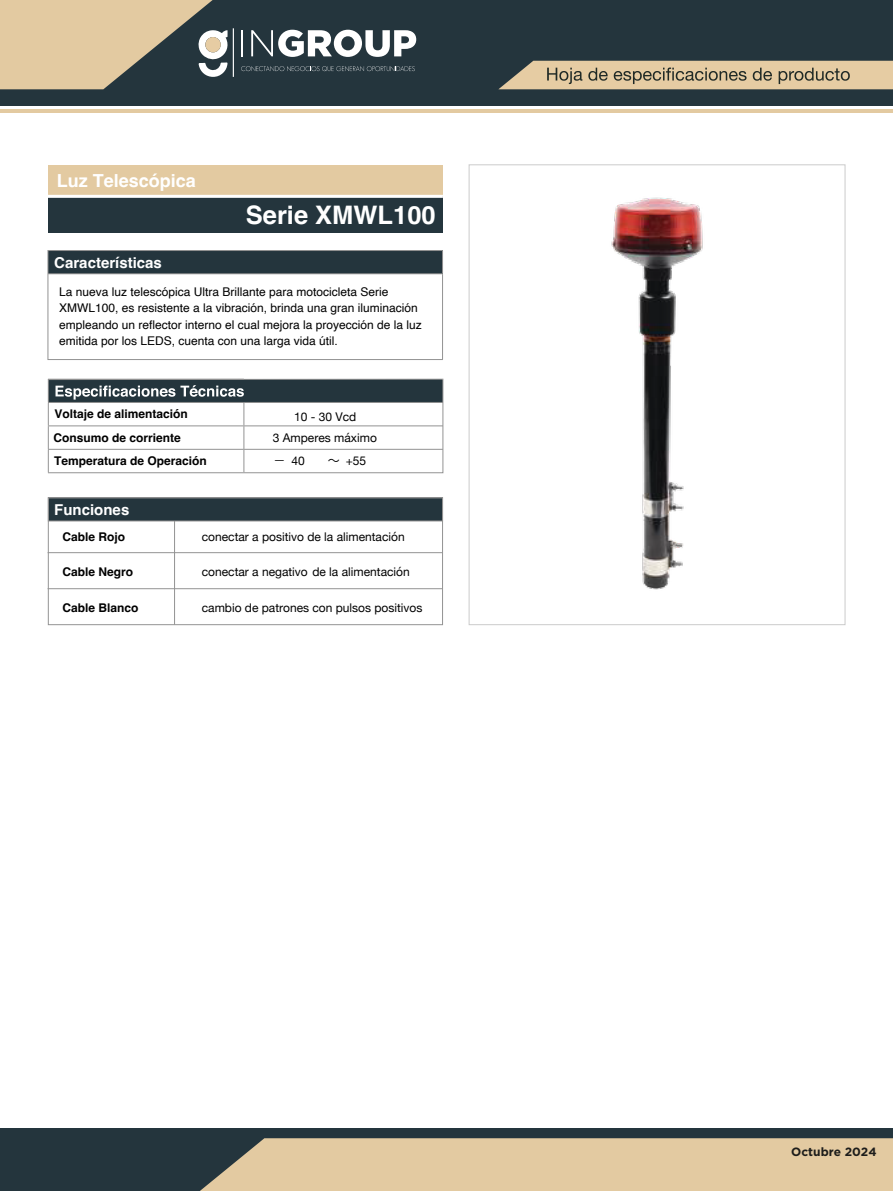
<style>
.page{position:relative;width:893px;height:1191px;background:#fff}
.page>*{position:absolute;margin:0;border:0;box-sizing:border-box;transform-origin:0 0}
.t1{font:700 25.5px "Helvetica";color:#fff}
.t2{font:700 18px "Helvetica";color:#fff}
.t3{font:700 15px "Helvetica";color:#fff}
.t4{font:12px/16.5px "Helvetica";color:#000}
.t5{font:12px/23.5px "Helvetica Neue";color:#000}
.t6{font:700 12px "Helvetica";color:#000}
.t7{font:700 12px "Gotham";color:#1d1d1b}
.s1{font-family:"Koz Go Pr 6 N"}
</style>
<div class="page">
<div style="left:0;top:0;width:893px;height:105px;background:#24353d"></div>
<div style="left:0;top:1128px;width:893px;height:63px;background:#24353d"></div>
<svg style="left:200px;top:1138px;width:693px;height:53px"></svg>
<hr style="left:1px;top:110px;width:892px;height:3px;background:#e3caa1">
<svg style="left:499px;top:61px;width:394px;height:28px"></svg>
<svg style="left:0;top:0;width:228px;height:89px"></svg>
<div style="left:205px;top:37px;width:16px;height:15px;background:#e6cca3;border-radius:50%"></div>
<hr style="left:241px;top:30px;width:2px;height:26px;background:#fff">
<svg style="left:251px;top:30px;width:165px;height:27px"></svg>
<svg style="left:241px;top:66px;width:174px;height:5px"></svg>
<hr style="left:233px;top:28px;width:1px;height:49px;background:#fff">
<hr style="left:48px;top:552px;width:394px;height:1px;background:#939393">
<hr style="left:48px;top:588px;width:394px;height:1px;background:#939393">
<svg style="left:48px;top:378px;width:396px;height:95px"></svg>
<div style="left:48px;top:498px;width:395px;height:23px;background:#24353d"></div>
<div style="left:48px;top:497px;width:395px;height:24px;border:1px solid #939393"></div>
<div style="left:48px;top:497px;width:395px;height:128px;border:1px solid #939393"></div>
<div style="left:48px;top:250px;width:395px;height:24px;background:#24353d"></div>
<hr style="left:48px;top:273px;width:395px;height:1px;background:#939393">
<div style="left:48px;top:250px;width:395px;height:110px;border:1px solid #939393"></div>
<div style="left:48px;top:165px;width:395px;height:31px;background:#e3caa1"></div>
<div style="left:48px;top:196px;width:395px;height:36px;background:#24353d"></div>
<hr style="left:47px;top:195px;width:396px;height:3px;background:#fff">
<img style="left:611px;top:197px;width:92px;height:393px">
<hr style="left:174px;top:521px;width:1px;height:103px;background:#939393">
<h2 class="t2" style="left:57px;top:170px;width:141px">Luz Telescópica</h2>
<p class="t3" style="left:54px;top:253px;width:109px">Características</p>
<h1 class="t1" style="left:246px;top:199px;width:191px">Serie XMWL100</h1>
<p class="t4" style="left:59px;top:283px;width:364px">La nueva luz telescópica Ultra Brillante para motocicleta Serie XMWL100, es resistente a la vibración, brinda una gran iluminación empleando un reflector interno el cual mejora la proyección de la luz emitida por los LEDS, cuenta con una larga vida útil.</p>
<p class="t6" style="left:55px;top:407px;width:135px">Voltaje de alimentación</p>
<p class="t6" style="left:54px;top:454px;width:154px">Temperatura de Operación</p>
<p class="t5" style="left:294px;top:405px;width:64px">10 - 30 Vcd</p>
<p class="t6" style="left:53px;top:430px;width:129px">Consumo de corriente</p>
<p class="t5" style="left:273px;top:426px;width:106px">3 Amperes máximo<span class="s1">－</span> 40</p>
<p class="t5" style="left:328px;top:450px;width:40px"><span class="s1">～</span> +55</p>
<p class="t3" style="left:54px;top:501px;width:77px">Funciones</p>
<p class="t6" style="left:63px;top:530px;width:64px">Cable Rojo</p>
<p class="t5" style="left:202px;top:526px;width:204px">conectar a positivo de la alimentación</p>
<p class="t6" style="left:63px;top:565px;width:72px">Cable Negro</p>
<p class="t5" style="left:202px;top:561px;width:209px">conectar a negativo de la alimentación</p>
<p class="t6" style="left:63px;top:600px;width:78px">Cable Blanco</p>
<p class="t5" style="left:202px;top:596px;width:222px">cambio de patrones con pulsos positivos</p>
<p class="t7" style="left:791px;top:1144px;width:87px">Octubre 2024</p>
</div>
